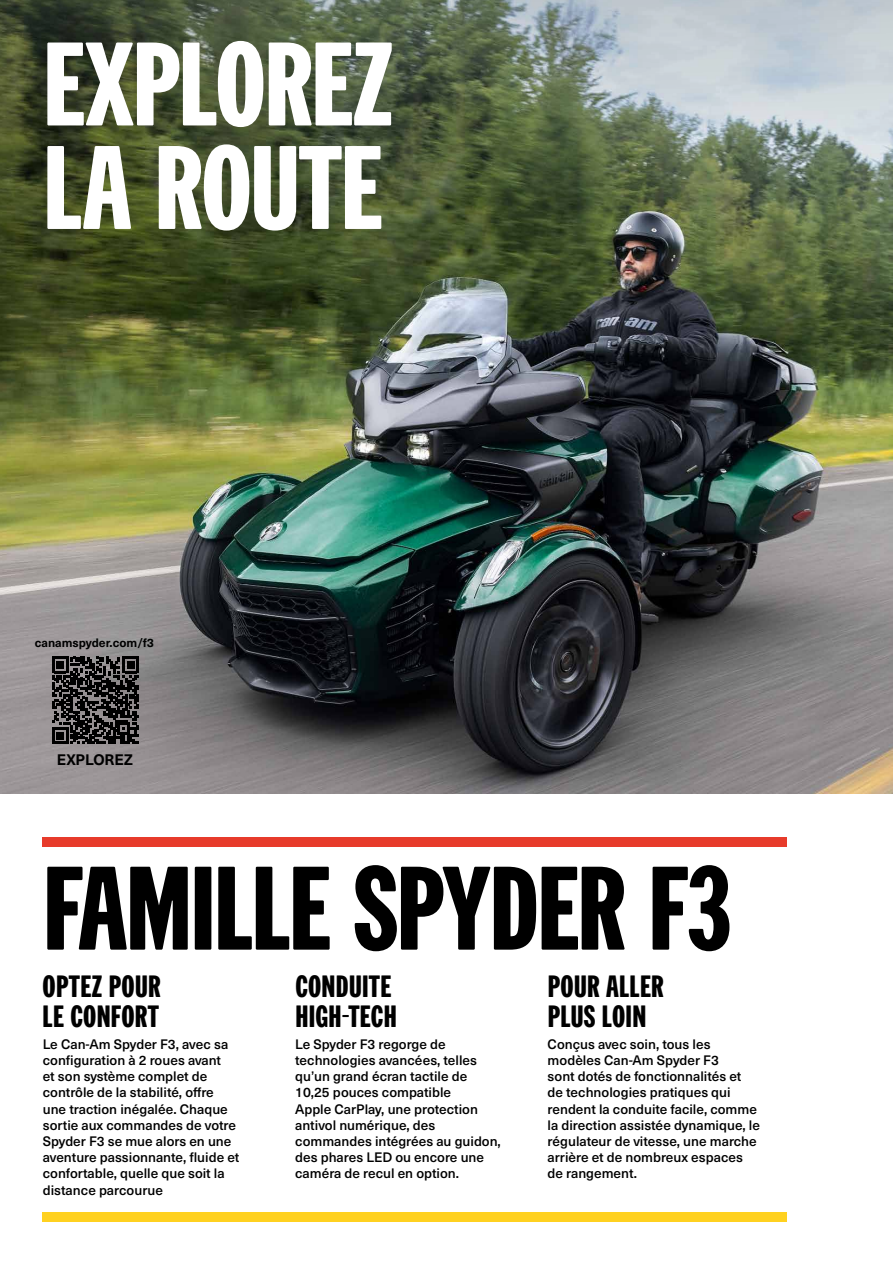
<style>
.page{position:relative;width:893px;height:1263px;background:#fff}
.page>*{position:absolute;margin:0;border:0;box-sizing:border-box;transform-origin:0 0}
.t1{font:700 115.5px/103.5px "Can Am Gothic";letter-spacing:-.01em;color:#fff}
.t2{font:700 115.5px "Can Am Gothic";letter-spacing:-.015em;color:#000}
.t3{font:700 30px/30px "Can Am Gothic";letter-spacing:.01em;color:#000}
.t4{font:700 15px "Neue Haas Unica W1 G";color:#000}
.t5{font:500 13.5px/16.2px "Neue Haas Unica W1 G";color:#000}
.t6{font:700 12px "Neue Haas Unica W1 G";color:#000}
</style>
<div class="page">
<img style="left:0;top:286px;width:893px;height:507px">
<svg style="left:0;top:0;width:893px;height:286px;background:#606c52"></svg>
<svg style="left:52px;top:657px;width:87px;height:87px;background:#343233"></svg>
<div style="left:42px;top:838px;width:745px;height:9px;background:#e73b2b"></div>
<div style="left:42px;top:1212px;width:745px;height:9px;background:#ffd120"></div>
<h1 class="t1" style="left:43px;top:28px;width:351px">EXPLOREZ<br>LA ROUTE</h1>
<p class="t6" style="left:35px;top:634px;width:121px">canamspyder.com/f3</p>
<p class="t4" style="left:57px;top:748px;width:77px">EXPLOREZ</p>
<h1 class="t2" style="left:43px;top:831px;width:691px">FAMILLE SPYDER F3</h1>
<h2 class="t3" style="left:43px;top:969px;width:120px">OPTEZ POUR<br>LE CONFORT</h2>
<p class="t5" style="left:295px;top:1035px;width:207px">Le Spyder F3 regorge de technologies avancées, telles qu’un grand écran tactile de<br>10,25 pouces compatible<br>Apple CarPlay, une protection antivol numérique, des commandes intégrées au guidon, des phares LED ou encore une caméra de recul en option.</p>
<h2 class="t3" style="left:295px;top:969px;width:103px">CONDUITE<br>HIGH-TECH</h2>
<h2 class="t3" style="left:548px;top:969px;width:117px">POUR ALLER<br>PLUS LOIN</h2>
<p class="t5" style="left:548px;top:1035px;width:214px">Conçus avec soin, tous les modèles Can-Am Spyder F3<br>sont dotés de fonctionnalités et de technologies pratiques qui rendent la conduite facile, comme la direction assistée dynamique, le régulateur de vitesse, une marche arrière et de nombreux espaces de rangement.</p>
<p class="t5" style="left:43px;top:1035px;width:198px">Le Can-Am Spyder F3, avec sa configuration à 2 roues avant<br>et son système complet de contrôle de la stabilité, offre une traction inégalée. Chaque sortie aux commandes de votre<br>Spyder F3 se mue alors en une aventure passionnante, fluide et confortable, quelle que soit la distance parcourue</p>
</div>
